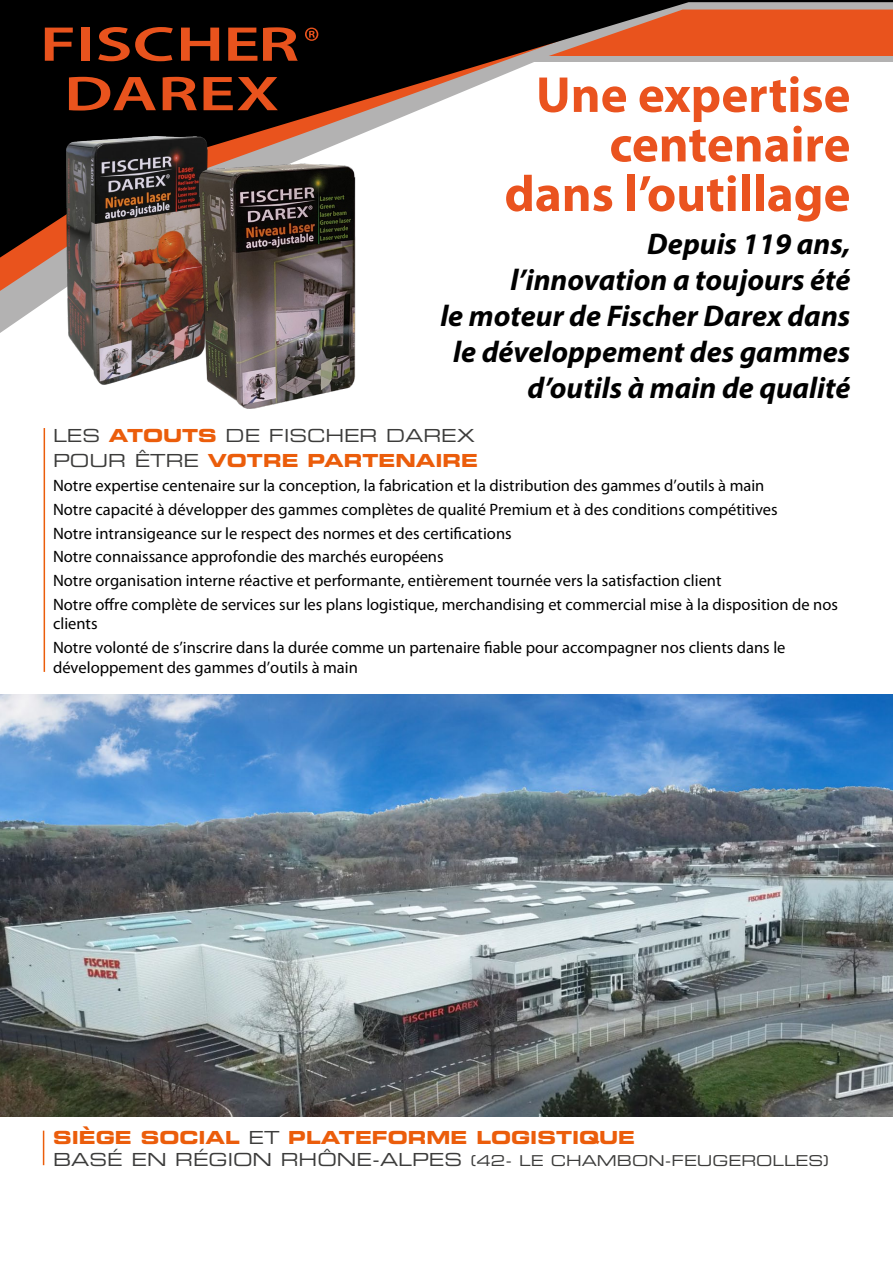
<style>
.page{position:relative;width:893px;height:1263px;background:#fff}
.page>*{position:absolute;margin:0;border:0;box-sizing:border-box;transform-origin:0 0}
.t1{font:700 51px/49.5px "Myriad Pro";color:#ea531f;text-align:right}
.t2{font:italic 700 30px/36px "Myriad Pro";color:#000;text-align:right}
.Texte{font:18px "Eurostile LT Std Bold Ex 2";color:#eb5d0b}
.Texte-2{font:18px "Eurostile LT Std Ex 2";color:#3c3c3b}
.t3{font:16.5px/19.5px "Myriad Pro";color:#000}
.Texte-3{font:15px "Eurostile LT Std Ex 2";color:#3c3c3b}
.s1{font-family:"Eurostile LT Std Bold Ex 2";color:#eb5d0b}
.s2{font-family:"Eurostile LT Std Ex 2";color:#3c3c3b}
.s3{font-size:18px}
</style>
<div class="page">
<svg style="left:0;top:291px;width:55px;height:42px;fill:#b3b2b2"></svg>
<svg style="left:0;top:258px;width:55px;height:33px;fill:#b3b2b2"></svg>
<svg style="left:0;top:0;width:893px;height:258px"></svg>
<svg style="left:45px;top:28px;width:28px;height:33px"></svg>
<div style="left:81px;top:28px;width:9px;height:33px;background:#e9531d"></div>
<svg style="left:98px;top:27px;width:75px;height:34px"></svg>
<svg style="left:181px;top:28px;width:38px;height:33px"></svg>
<svg style="left:228px;top:28px;width:29px;height:33px"></svg>
<svg style="left:263px;top:27px;width:35px;height:34px"></svg>
<svg style="left:69px;top:77px;width:87px;height:34px"></svg>
<svg style="left:163px;top:77px;width:34px;height:33px"></svg>
<svg style="left:204px;top:77px;width:74px;height:33px"></svg>
<svg style="left:305px;top:28px;width:13px;height:13px"></svg>
<svg style="left:549px;top:10px;width:344px;height:46px"></svg>
<img style="left:0;top:695px;width:893px;height:421px">
<img style="left:55px;top:123px;width:170px;height:262px">
<img style="left:197px;top:155px;width:169px;height:254px">
<hr style="left:44px;top:428px;width:1px;height:244px;background:#eb5d0b">
<hr style="left:43px;top:1131px;width:1px;height:34px;background:#eb5d0b">
<p class="t1" style="left:536px;top:68px;width:316px">Une expertise</p>
<p class="t1" style="left:504px;top:118px;width:347px">centenaire dans l’outillage</p>
<p class="t2" style="left:510px;top:225px;width:341px">Depuis 119 ans, l’innovation a toujours été</p>
<p class="t2" style="left:440px;top:297px;width:412px;text-align:center">le moteur de Fischer Darex dans le développement des gammes</p>
<p class="t2" style="left:528px;top:369px;width:324px">d’outils à main de qualité</p>
<p class="Texte-2" style="left:53px;top:423px;width:423px">LES <span class="s1">ATOUTS</span> DE FISCHER DAREX</p>
<p class="Texte" style="left:53px;top:448px;width:426px"><span class="s2">POUR ÊTRE</span> VOTRE PARTENAIRE</p>
<p class="t3" style="left:53px;top:476px;width:713px">Notre expertise centenaire sur la conception, la fabrication et la distribution des gammes d’outils à main</p>
<p class="t3" style="left:53px;top:499px;width:726px">Notre capacité à développer des gammes complètes de qualité Premium et à des conditions compétitives</p>
<p class="t3" style="left:53px;top:523px;width:460px">Notre intransigeance sur le respect des normes et des certifications</p>
<p class="t3" style="left:53px;top:547px;width:392px">Notre connaissance approfondie des marchés européens</p>
<p class="t3" style="left:53px;top:571px;width:670px">Notre organisation interne réactive et performante, entièrement tournée vers la satisfaction client</p>
<p class="t3" style="left:53px;top:594px;width:786px">Notre offre complète de services sur les plans logistique, merchandising et commercial mise à la disposition de nos clients</p>
<p class="t3" style="left:53px;top:638px;width:734px">Notre volonté de s’inscrire dans la durée comme un partenaire fiable pour accompagner nos clients dans le développement des gammes d’outils à main</p>
<p class="Texte" style="left:53px;top:1125px;width:584px">SIÈGE SOCIAL <span class="s2">ET</span> PLATEFORME LOGISTIQUE</p>
<p class="Texte-3" style="left:53px;top:1150px;width:777px"><span class="s3">BASÉ EN RÉGION RHÔNE-ALPES</span> (42- LE CHAMBON-FEUGEROLLES)</p>
</div>
